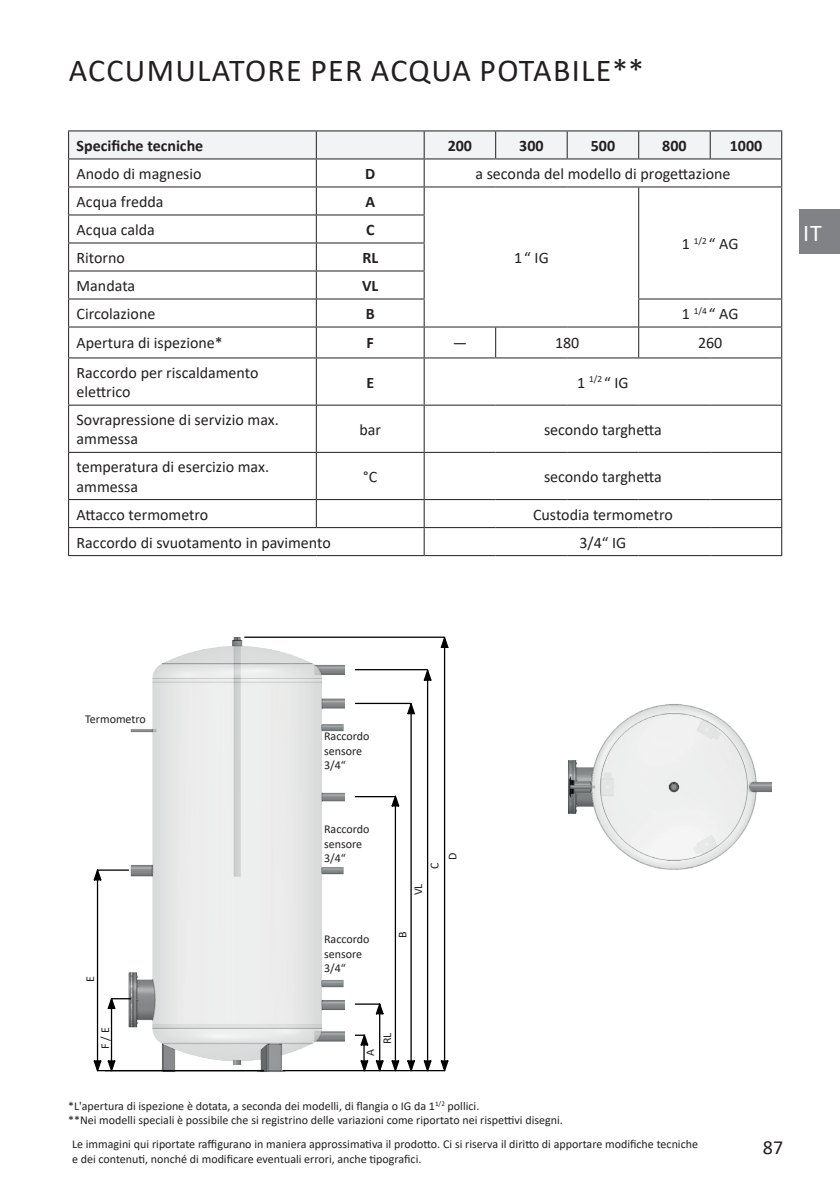
<style>
.page{position:relative;width:840px;height:1191px;background:#fff}
.page>*{position:absolute;margin:0;border:0;box-sizing:border-box;transform-origin:0 0}
.t1{font:32px "Calibri";letter-spacing:.04em;color:#231f20}
.t2{font:24px "Calibri";color:#fff}
.t3{font:20px "Calibri";color:#231f20}
.t4{font:16px/19.2px "Calibri";color:#231f20}
.t5{font:700 16px "Calibri";color:#231f20}
.t6{font:12px/14.4px "Calibri";color:#231f20}
</style>
<div class="page">
<div style="left:798px;top:210px;width:41px;height:44px;background:#808285"></div>
<svg style="left:69px;top:327px;width:711px;height:228px"></svg>
<hr style="left:68px;top:130px;width:248px;height:1px;background:#231f20">
<hr style="left:316px;top:130px;width:108px;height:1px;background:#231f20">
<hr style="left:424px;top:130px;width:71px;height:1px;background:#231f20">
<hr style="left:495px;top:130px;width:72px;height:1px;background:#231f20">
<hr style="left:567px;top:130px;width:71px;height:1px;background:#231f20">
<hr style="left:638px;top:130px;width:71px;height:1px;background:#231f20">
<hr style="left:709px;top:130px;width:72px;height:1px;background:#231f20">
<svg style="left:68px;top:131px;width:713px;height:195px"></svg>
<hr style="left:68px;top:326px;width:248px;height:1px;background:#231f20">
<hr style="left:68px;top:327px;width:1px;height:30px;background:#231f20">
<hr style="left:316px;top:326px;width:108px;height:1px;background:#231f20">
<hr style="left:315px;top:327px;width:1px;height:30px;background:#231f20">
<hr style="left:424px;top:326px;width:71px;height:1px;background:#231f20">
<hr style="left:423px;top:327px;width:1px;height:30px;background:#231f20">
<hr style="left:495px;top:326px;width:72px;height:1px;background:#231f20">
<hr style="left:495px;top:327px;width:1px;height:30px;background:#231f20">
<hr style="left:567px;top:326px;width:71px;height:1px;background:#231f20">
<hr style="left:638px;top:326px;width:71px;height:1px;background:#231f20">
<hr style="left:637px;top:327px;width:1px;height:30px;background:#231f20">
<hr style="left:709px;top:326px;width:72px;height:1px;background:#231f20">
<hr style="left:780px;top:327px;width:1px;height:30px;background:#231f20">
<hr style="left:68px;top:357px;width:248px;height:1px;background:#231f20">
<hr style="left:68px;top:358px;width:1px;height:47px;background:#231f20">
<hr style="left:316px;top:357px;width:108px;height:1px;background:#231f20">
<hr style="left:315px;top:358px;width:1px;height:47px;background:#231f20">
<hr style="left:424px;top:357px;width:71px;height:1px;background:#231f20">
<hr style="left:423px;top:358px;width:1px;height:47px;background:#231f20">
<hr style="left:495px;top:357px;width:72px;height:1px;background:#231f20">
<hr style="left:567px;top:357px;width:71px;height:1px;background:#231f20">
<hr style="left:638px;top:357px;width:71px;height:1px;background:#231f20">
<hr style="left:709px;top:357px;width:72px;height:1px;background:#231f20">
<hr style="left:780px;top:358px;width:1px;height:47px;background:#231f20">
<hr style="left:68px;top:405px;width:248px;height:1px;background:#231f20">
<hr style="left:68px;top:406px;width:1px;height:46px;background:#231f20">
<hr style="left:316px;top:405px;width:108px;height:1px;background:#231f20">
<hr style="left:315px;top:406px;width:1px;height:46px;background:#231f20">
<hr style="left:424px;top:405px;width:71px;height:1px;background:#231f20">
<hr style="left:423px;top:406px;width:1px;height:46px;background:#231f20">
<hr style="left:495px;top:405px;width:72px;height:1px;background:#231f20">
<hr style="left:567px;top:405px;width:71px;height:1px;background:#231f20">
<hr style="left:638px;top:405px;width:71px;height:1px;background:#231f20">
<hr style="left:709px;top:405px;width:72px;height:1px;background:#231f20">
<hr style="left:780px;top:406px;width:1px;height:46px;background:#231f20">
<hr style="left:68px;top:452px;width:248px;height:1px;background:#231f20">
<hr style="left:68px;top:453px;width:1px;height:46px;background:#231f20">
<hr style="left:316px;top:452px;width:108px;height:1px;background:#231f20">
<hr style="left:315px;top:453px;width:1px;height:46px;background:#231f20">
<hr style="left:424px;top:452px;width:71px;height:1px;background:#231f20">
<hr style="left:423px;top:453px;width:1px;height:46px;background:#231f20">
<hr style="left:495px;top:452px;width:72px;height:1px;background:#231f20">
<hr style="left:567px;top:452px;width:71px;height:1px;background:#231f20">
<hr style="left:638px;top:452px;width:71px;height:1px;background:#231f20">
<hr style="left:709px;top:452px;width:72px;height:1px;background:#231f20">
<hr style="left:780px;top:453px;width:1px;height:46px;background:#231f20">
<hr style="left:68px;top:499px;width:248px;height:1px;background:#231f20">
<hr style="left:316px;top:499px;width:108px;height:1px;background:#231f20">
<svg style="left:315px;top:500px;width:1px;height:27px"></svg>
<hr style="left:424px;top:499px;width:71px;height:1px;background:#231f20">
<hr style="left:495px;top:499px;width:72px;height:1px;background:#231f20">
<hr style="left:567px;top:499px;width:71px;height:1px;background:#231f20">
<hr style="left:638px;top:499px;width:71px;height:1px;background:#231f20">
<hr style="left:709px;top:499px;width:72px;height:1px;background:#231f20">
<hr style="left:68px;top:527px;width:248px;height:1px;background:#231f20">
<svg style="left:68px;top:500px;width:1px;height:55px"></svg>
<hr style="left:316px;top:527px;width:108px;height:1px;background:#231f20">
<hr style="left:424px;top:527px;width:71px;height:1px;background:#231f20">
<svg style="left:423px;top:500px;width:1px;height:55px"></svg>
<hr style="left:495px;top:527px;width:72px;height:1px;background:#231f20">
<hr style="left:567px;top:527px;width:71px;height:1px;background:#231f20">
<hr style="left:638px;top:527px;width:71px;height:1px;background:#231f20">
<hr style="left:709px;top:527px;width:72px;height:1px;background:#231f20">
<hr style="left:68px;top:555px;width:248px;height:1px;background:#231f20">
<hr style="left:316px;top:555px;width:108px;height:1px;background:#231f20">
<hr style="left:424px;top:555px;width:71px;height:1px;background:#231f20">
<hr style="left:495px;top:555px;width:72px;height:1px;background:#231f20">
<hr style="left:567px;top:555px;width:71px;height:1px;background:#231f20">
<hr style="left:638px;top:555px;width:71px;height:1px;background:#231f20">
<hr style="left:709px;top:555px;width:72px;height:1px;background:#231f20">
<svg style="left:96px;top:636px;width:254px;height:436px"></svg>
<svg style="left:93px;top:1059px;width:23px;height:13px"></svg>
<svg style="left:93px;top:868px;width:9px;height:13px"></svg>
<svg style="left:350px;top:636px;width:99px;height:436px"></svg>
<img style="left:568px;top:704px;width:204px;height:166px">
<img style="left:230px;top:1060px;width:16px;height:5px">
<div style="left:345px;top:660px;width:9px;height:402px;background:#fff"></div>
<h1 class="t1" style="left:69px;top:48px;width:576px">ACCUMULATORE PER ACQUA POTABILE**</h1>
<h3 class="t5" style="left:77px;top:134px;width:128px">Specifiche tecniche</h3>
<h3 class="t5" style="left:447px;top:134px;width:26px">200</h3>
<h3 class="t5" style="left:519px;top:134px;width:26px">300</h3>
<h3 class="t5" style="left:590px;top:134px;width:26px">500</h3>
<h3 class="t5" style="left:662px;top:134px;width:26px">800</h3>
<h3 class="t5" style="left:729px;top:134px;width:34px">1000</h3>
<h3 class="t4" style="left:77px;top:164px;width:126px">Anodo di magnesio</h3>
<h3 class="t5" style="left:365px;top:162px;width:12px">D</h3>
<h3 class="t4" style="left:475px;top:164px;width:256px">a seconda del modello di progettazione</h3>
<h3 class="t4" style="left:77px;top:192px;width:88px">Acqua fredda</h3>
<h3 class="t5" style="left:365px;top:190px;width:11px">A</h3>
<h3 class="t4" style="left:77px;top:220px;width:80px">Acqua calda</h3>
<h3 class="t5" style="left:366px;top:218px;width:10px">C</h3>
<h3 class="t4" style="left:77px;top:248px;width:50px">Ritorno</h3>
<h3 class="t5" style="left:362px;top:246px;width:17px">RL</h3>
<h3 class="t4" style="left:77px;top:276px;width:60px">Mandata</h3>
<h3 class="t5" style="left:362px;top:274px;width:18px">VL</h3>
<h3 class="t4" style="left:77px;top:304px;width:80px">Circolazione</h3>
<h3 class="t5" style="left:365px;top:302px;width:10px">B</h3>
<h3 class="t4" style="left:681px;top:304px;width:58px">1 <sup>1/4</sup> “ AG</h3>
<h3 class="t4" style="left:77px;top:333px;width:148px">Apertura di ispezione*</h3>
<h3 class="t5" style="left:366px;top:332px;width:9px">F</h3>
<h3 class="t4" style="left:452px;top:333px;width:16px">—</h3>
<h3 class="t4" style="left:554px;top:333px;width:26px">180</h3>
<h3 class="t4" style="left:697px;top:333px;width:26px">260</h3>
<h3 class="t4" style="left:77px;top:362px;width:183px">Raccordo per riscaldamento elettrico</h3>
<h3 class="t5" style="left:366px;top:371px;width:9px">E</h3>
<h3 class="t4" style="left:577px;top:372px;width:53px">1 <sup>1/2</sup> “ IG</h3>
<h3 class="t4" style="left:77px;top:410px;width:204px">Sovrapressione di servizio max. ammessa</h3>
<h3 class="t4" style="left:359px;top:419px;width:23px">bar</h3>
<h3 class="t4" style="left:543px;top:419px;width:119px">secondo targhetta</h3>
<h3 class="t4" style="left:77px;top:457px;width:194px">temperatura di esercizio max. ammessa</h3>
<h3 class="t4" style="left:363px;top:466px;width:15px">°C</h3>
<h3 class="t4" style="left:543px;top:466px;width:119px">secondo targhetta</h3>
<h3 class="t4" style="left:77px;top:504px;width:133px">Attacco termometro</h3>
<h3 class="t4" style="left:532px;top:504px;width:141px">Custodia termometro</h3>
<h3 class="t4" style="left:77px;top:532px;width:255px">Raccordo di svuotamento in pavimento</h3>
<h3 class="t4" style="left:579px;top:532px;width:48px">3/4“ IG</h3>
<h3 class="t4" style="left:681px;top:234px;width:58px">1 <sup>1/2</sup> “ AG</h3>
<h3 class="t4" style="left:514px;top:248px;width:36px">1“ IG</h3>
<h2 class="t2" style="left:802px;top:216px;width:20px">IT</h2>
<p class="t6" style="left:85px;top:711px;width:62px">Termometro</p>
<p class="t6" style="left:83px;top:982px;width:7px;rotate:-90deg">E</p>
<p class="t6" style="left:98px;top:1048px;width:23px;rotate:-90deg">F / E</p>
<p class="t6" style="left:324px;top:729px;width:47px">Raccordo sensore<br>3/4“</p>
<p class="t6" style="left:324px;top:822px;width:47px">Raccordo sensore<br>3/4“</p>
<p class="t6" style="left:324px;top:932px;width:47px">Raccordo sensore<br>3/4“</p>
<p class="t6" style="left:410px;top:895px;width:13px;rotate:-90deg">VL</p>
<p class="t6" style="left:427px;top:869px;width:8px;rotate:-90deg">C</p>
<p class="t6" style="left:445px;top:860px;width:9px;rotate:-90deg">D</p>
<p class="t6" style="left:395px;top:937px;width:8px;rotate:-90deg">B</p>
<p class="t6" style="left:362px;top:1056px;width:8px;rotate:-90deg">A</p>
<p class="t6" style="left:379px;top:1044px;width:13px;rotate:-90deg">RL</p>
<p class="t6" style="left:68px;top:1098px;width:496px">*L'apertura di ispezione è dotata, a seconda dei modelli, di flangia o IG da 1<sup>1/2</sup> pollici.<br>**Nei modelli speciali è possibile che si registrino delle variazioni come riportato nei rispettivi disegni.</p>
<p class="t6" style="left:72px;top:1136px;width:627px">Le immagini qui riportate raffigurano in maniera approssimativa il prodotto. Ci si riserva il diritto di apportare modifiche tecniche e dei contenuti, nonché di modificare eventuali errori, anche tipografici.</p>
<h3 class="t3" style="left:762px;top:1133px;width:22px">87</h3>
</div>
